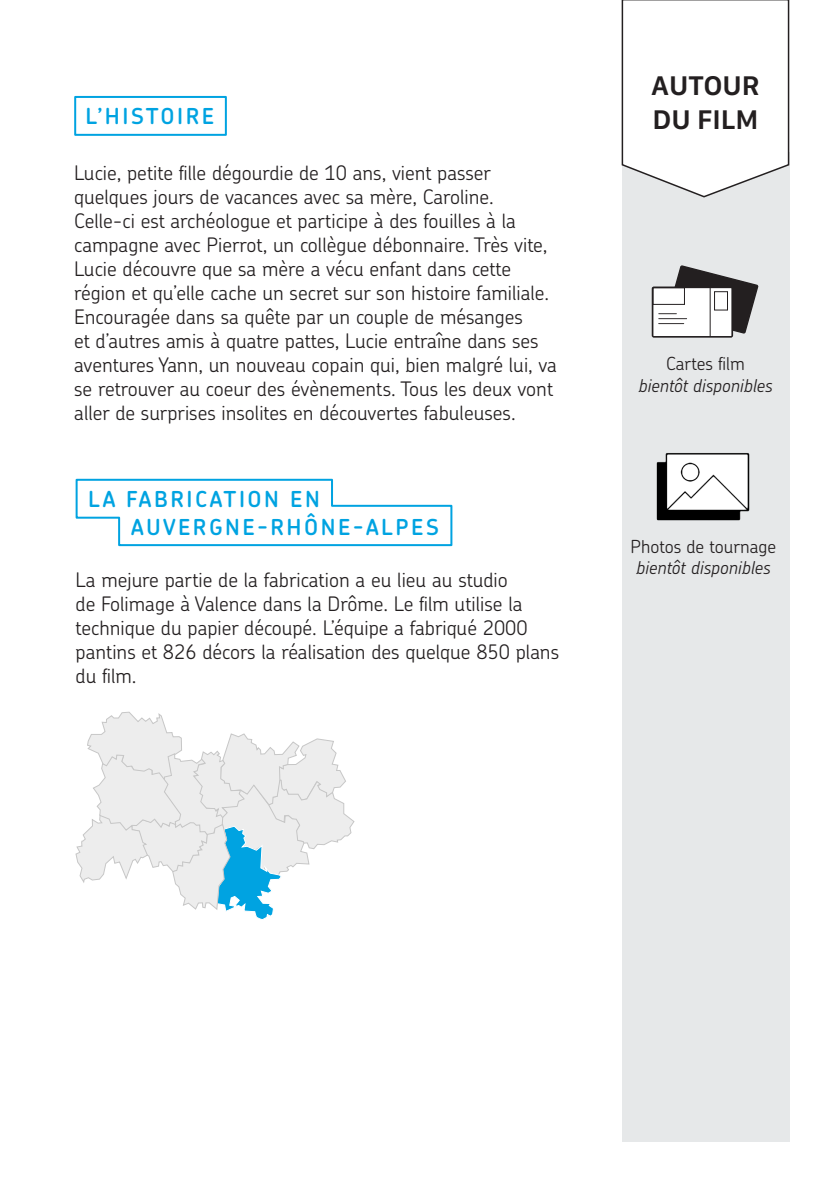
<style>
.page{position:relative;width:840px;height:1191px;background:#fff}
.page>*{position:absolute;margin:0;border:0;box-sizing:border-box;transform-origin:0 0}
.AUTOUR_DU_FILM{font:900 28px "SF Compact";color:#231f20}
.t1{font:600 22px "Chevin Pro";letter-spacing:.115em;color:#00a3e1}
.Paragraphes_fiches_films{font:300 20px/24px "Chevin Pro";color:#231f20}
.t2{font:italic 300 18px/21.6px "Chevin Pro";color:#231f20;text-align:center}
.t3{font:300 18px "Chevin Pro";letter-spacing:-.01em;color:#231f20}
.s1{font-style:normal}
</style>
<div class="page">
<div style="left:74px;top:96px;width:153px;height:40px;border:2px solid #00a3e1"></div>
<div style="left:621px;top:153px;width:167px;height:989px;background:#e6e8e9"></div>
<svg style="left:621px;top:0;width:168px;height:198px"></svg>
<svg style="left:75px;top:711px;width:279px;height:209px"></svg>
<svg style="left:651px;top:265px;width:107px;height:73px"></svg>
<hr style="left:709px;top:287px;width:1px;height:49px;background:#231f20">
<svg style="left:75px;top:478px;width:378px;height:69px"></svg>
<img style="left:656px;top:453px;width:93px;height:67px">
<p class="t1" style="left:86px;top:101px;width:130px">L’HISTOIRE</p>
<p class="Paragraphes_fiches_films" style="left:74px;top:160px;width:484px">Lucie, petite fille dégourdie de 10 ans, vient passer quelques jours de vacances avec sa mère, Caroline.<br>Celle-ci est archéologue et participe à des fouilles à la campagne avec Pierrot, un collègue débonnaire. Très vite, Lucie découvre que sa mère a vécu enfant dans cette région et qu’elle cache un secret sur son histoire familiale.<br>Encouragée dans sa quête par un couple de mésanges<br>et d’autres amis à quatre pattes, Lucie entraîne dans ses aventures Yann, un nouveau copain qui, bien malgré lui, va se retrouver au coeur des évènements. Tous les deux vont aller de surprises insolites en découvertes fabuleuses.</p>
<p class="t1" style="left:88px;top:484px;width:233px">LA FABRICATION EN</p>
<p class="t1" style="left:131px;top:512px;width:309px">AUVERGNE-RHÔNE-ALPES</p>
<p class="Paragraphes_fiches_films" style="left:76px;top:567px;width:484px">La mejure partie de la fabrication a eu lieu au studio<br>de Folimage à Valence dans la Drôme. Le film utilise la technique du papier découpé. L’équipe a fabriqué 2000 pantins et 826 décors la réalisation des quelque 850 plans du film.</p>
<p class="AUTOUR_DU_FILM" style="left:650px;top:69px;width:110px">AUTOUR</p>
<p class="AUTOUR_DU_FILM" style="left:652px;top:103px;width:107px">DU FILM</p>
<p class="t3" style="left:665px;top:352px;width:80px">Cartes film</p>
<p class="t2" style="left:638px;top:374px;width:135px">bientôt disponibles</p>
<p class="t2" style="left:630px;top:534px;width:147px"><span class="s1">Photos de tournage </span>bientôt disponibles</p>
</div>
